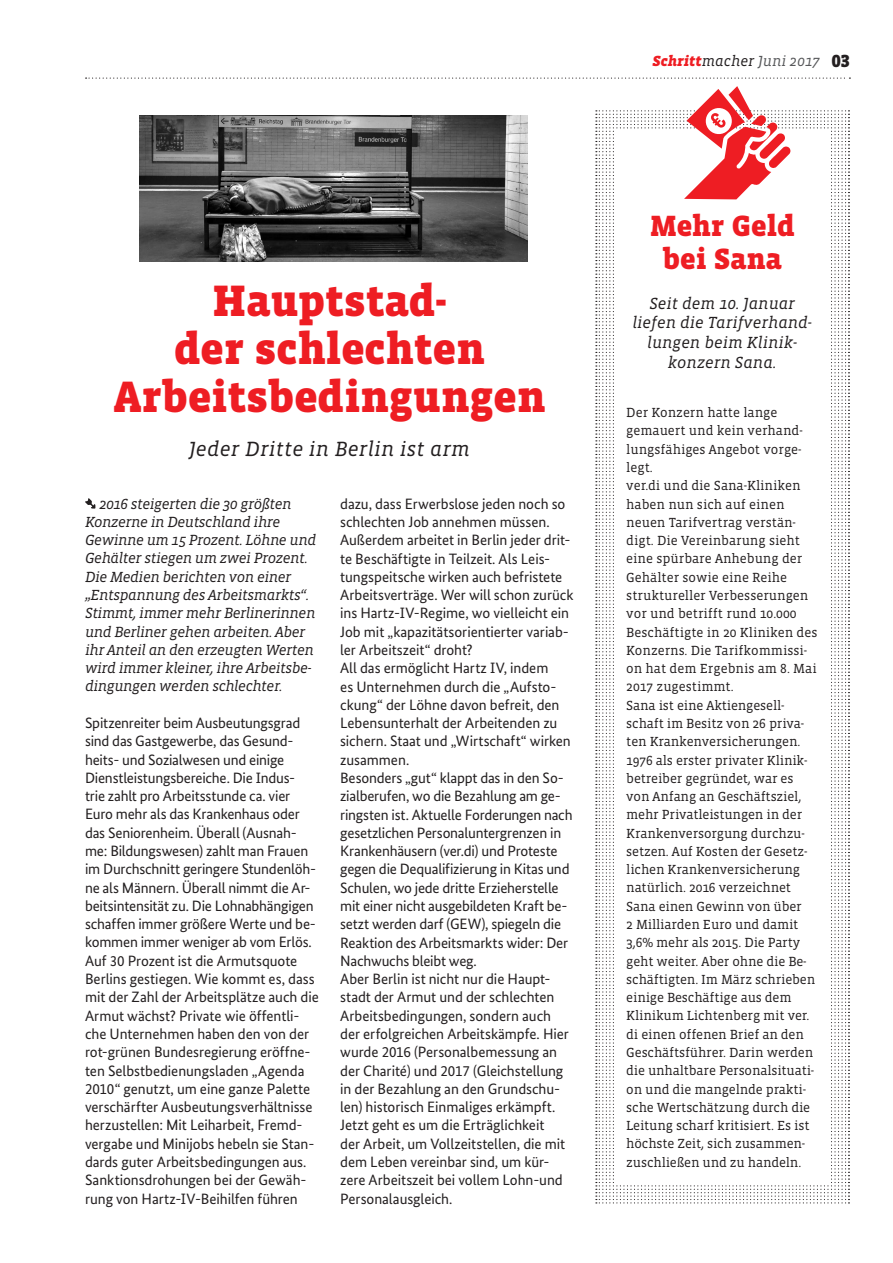
<style>
.page{position:relative;width:893px;height:1263px;background:#fff}
.page>*{position:absolute;margin:0;border:0;box-sizing:border-box;transform-origin:0 0}
.t1{font:900 45px/48px "Vista Slab";color:#ee1d23;text-align:center}
.t2{font:900 30px/33px "Vista Slab";color:#ee1d23;text-align:center}
.t3{font:italic 21px "Vista Slab";letter-spacing:.01em;color:#231f20}
.t4{font:italic 16.5px/19.8px "Vista Slab";color:#231f20;text-align:center}
.t5{font:15px/18.3px "Bundes Sans";letter-spacing:-.005em;color:#231f20}
.t6{font:italic 15px/18.3px "Vista Slab";letter-spacing:-.03em;color:#231f20}
.t7{font:italic 15px "Vista Slab";color:#57585a}
.t8{font:13.5px/18.3px "Vista Slab";letter-spacing:-.01em;color:#231f20}
.s1{font-weight:900;color:#ee1d23}
.s2{color:#231f20}
.s3{font-family:"Vista Slab Alt";font-weight:900;font-style:normal;font-size:18px;color:#231f20}
</style>
<div class="page">
<img style="left:140px;top:116px;width:387px;height:146px">
<svg style="left:86px;top:78px;width:764px;height:1px"></svg>
<svg style="left:85px;top:498px;width:10px;height:11px"></svg>
<svg style="left:596px;top:86px;width:253px;height:1117px"></svg>
<p class="t7" style="left:652px;top:55px;width:199px"><span class="s1">Schritt</span><span class="s2">macher</span> Juni 2017 <span class="s3">03</span></p>
<h1 class="t1" style="left:114px;top:279px;width:433px">Hauptstad-<br>der schlechten<br>Arbeitsbedingungen</h1>
<h3 class="t3" style="left:189px;top:439px;width:282px">Jeder Dritte in Berlin ist arm</h3>
<p class="t6" style="left:85px;top:495px;width:233px;text-indent:14px">2016 steigerten die 30 größten<br>Konzerne in Deutschland ihre<br>Gewinne um 15 Prozent. Löhne und<br>Gehälter stiegen um zwei Prozent.<br>Die Medien berichten von einer „Entspannung des Arbeitsmarkts“.<br>Stimmt, immer mehr Berlinerinnen und Berliner gehen arbeiten. Aber ihr Anteil an den erzeugten Werten wird immer kleiner, ihre Arbeitsbe&shy;dingungen werden schlechter.</p>
<p class="t5" style="left:85px;top:714px;width:235px">Spitzenreiter beim Ausbeutungsgrad sind das Gastgewerbe, das Gesund&shy;heits- und Sozialwesen und einige Dienstleistungsbereiche. Die Indus&shy;trie zahlt pro Arbeitsstunde ca. vier Euro mehr als das Krankenhaus oder das Seniorenheim. Überall (Ausnah&shy;me: Bildungswesen) zahlt man Frauen im Durchschnitt geringere Stundenlöh&shy;ne als Männern. Überall nimmt die Ar&shy;beitsintensität zu. Die Lohnabhängigen schaffen immer größere Werte und be&shy;kommen immer weniger ab vom Erlös.<br>Auf 30 Prozent ist die Armutsquote Berlins gestiegen. Wie kommt es, dass mit der Zahl der Arbeitsplätze auch die Armut wächst? Private wie öffentli&shy;che Unternehmen haben den von der rot-grünen Bundesregierung eröffne&shy;ten Selbstbedienungsladen „Agenda 2010“ genutzt, um eine ganze Palette verschärfter Ausbeutungsverhältnisse herzustellen: Mit Leiharbeit, Fremd&shy;vergabe und Minijobs hebeln sie Stan&shy;dards guter Arbeitsbedingungen aus.<br>Sanktionsdrohungen bei der Gewäh&shy;rung von Hartz-IV-Beihilfen führen</p>
<p class="t5" style="left:340px;top:494px;width:235px">dazu, dass Erwerbslose jeden noch so schlechten Job annehmen müssen.<br>Außerdem arbeitet in Berlin jeder drit&shy;te Beschäftigte in Teilzeit. Als Leis&shy;tungspeitsche wirken auch befristete Arbeitsverträge. Wer will schon zurück ins Hartz-IV-Regime, wo vielleicht ein Job mit „kapazitätsorientierter variab&shy;ler Arbeitszeit“ droht?<br>All das ermöglicht Hartz IV, indem<br>es Unternehmen durch die „Aufsto&shy;ckung“ der Löhne davon befreit, den Lebensunterhalt der Arbeitenden zu sichern. Staat und „Wirtschaft“ wirken zusammen.<br>Besonders „gut“ klappt das in den So&shy;zialberufen, wo die Bezahlung am ge&shy;ringsten ist. Aktuelle Forderungen nach gesetzlichen Personaluntergrenzen in Krankenhäusern (ver.di) und Proteste gegen die Dequalifizierung in Kitas und Schulen, wo jede dritte Erzieherstelle mit einer nicht ausgebildeten Kraft be&shy;setzt werden darf (GEW), spiegeln die Reaktion des Arbeitsmarkts wider: Der Nachwuchs bleibt weg.<br>Aber Berlin ist nicht nur die Haupt&shy;stadt der Armut und der schlechten Arbeitsbedingungen, sondern auch der erfolgreichen Arbeitskämpfe. Hier wurde 2016 (Personalbemessung an der Charité) und 2017 (Gleichstellung in der Bezahlung an den Grundschu&shy;len) historisch Einmaliges erkämpft.<br>Jetzt geht es um die Erträglichkeit<br>der Arbeit, um Vollzeitstellen, die mit dem Leben vereinbar sind, um kür&shy;zere Arbeitszeit bei vollem Lohn-und Personalausgleich.</p>
<h2 class="t2" style="left:650px;top:211px;width:146px">Mehr Geld bei Sana</h2>
<p class="t4" style="left:632px;top:294px;width:181px">Seit dem 10. Januar liefen die Tarifverhand&shy;lungen beim Klinik&shy;konzern Sana.</p>
<p class="t8" style="left:626px;top:404px;width:193px">Der Konzern hatte lange gemauert und kein verhand&shy;lungsfähiges Angebot vorge&shy;legt.<br>ver.di und die Sana-Kliniken haben nun sich auf einen neuen Tarifvertrag verstän&shy;digt. Die Vereinbarung sieht eine spürbare Anhebung der<br>Gehälter sowie eine Reihe struktureller Verbesserungen vor und betrifft rund 10.000<br>Beschäftigte in 20 Kliniken des<br>Konzerns. Die Tarifkommissi&shy;on hat dem Ergebnis am 8. Mai<br>2017 zugestimmt.<br>Sana ist eine Aktiengesell&shy;schaft im Besitz von 26 priva&shy;ten Krankenversicherungen.<br>1976 als erster privater Klinik&shy;betreiber gegründet, war es von Anfang an Geschäftsziel, mehr Privatleistungen in der<br>Krankenversorgung durchzu&shy;setzen. Auf Kosten der Gesetz&shy;lichen Krankenversicherung natürlich. 2016 verzeichnet<br>Sana einen Gewinn von über<br>2 Milliarden Euro und damit<br>3,6% mehr als 2015. Die Party geht weiter. Aber ohne die Be&shy;schäftigten. Im März schrieben einige Beschäftige aus dem<br>Klinikum Lichtenberg mit ver. di einen offenen Brief an den<br>Geschäftsführer. Darin werden die unhaltbare Personalsituati&shy;on und die mangelnde prakti&shy;sche Wertschätzung durch die<br>Leitung scharf kritisiert. Es ist höchste Zeit, sich zusammen&shy;zuschließen und zu handeln.</p>
</div>
